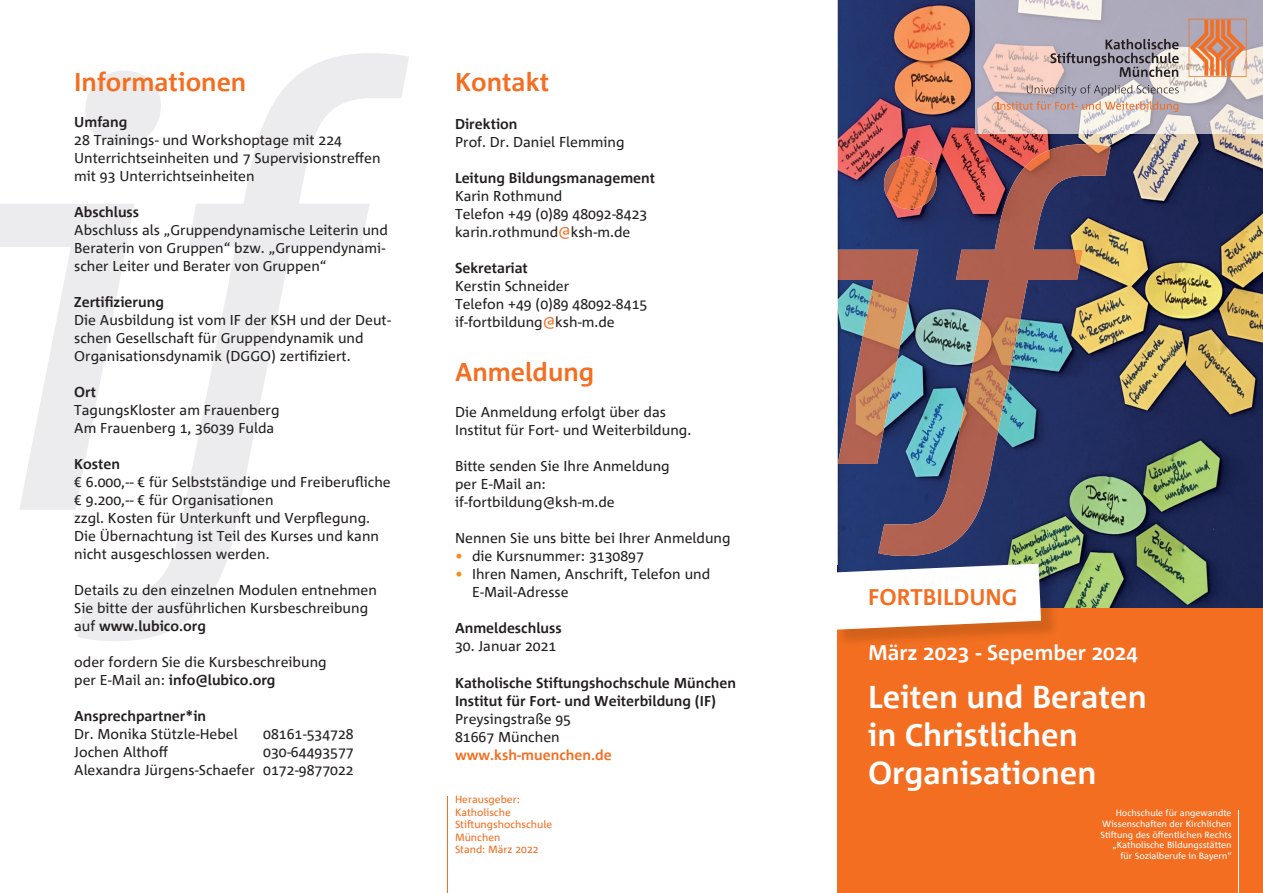
<style>
.page{position:relative;width:1263px;height:893px;background:#fff}
.page>*{position:absolute;margin:0;border:0;box-sizing:border-box;transform-origin:0 0}
.t1{font:700 31.5px/37.8px "Corpid";color:#fff}
.t2{font:700 25.5px "Corpid";color:#f36e21}
.t3{font:700 22.5px "Corpid";color:#f36e21}
.t4{font:700 21px "Corpid";color:#fff}
.t5{font:14.25px/18px "Corpid";color:#231f20}
.t6{font:700 14.25px/18px "Corpid";color:#231f20}
.t7{font:700 14.25px "Corpid";color:#f36e21}
.t8{font:10.5px/12.6px "Corpid";color:#f36e21}
.t9{font:9px/10.8px "Corpid";color:#fff;text-align:right}
.s1{font-weight:700}
.s2{color:#f36e21}
.s3{color:#f68e1e}
</style>
<div class="page">
<img style="left:838px;top:0;width:425px;height:608px">
<img style="left:838px;top:156px;width:40px;height:308px">
<img style="left:878px;top:144px;width:232px;height:412px">
<img style="left:976px;top:0;width:287px;height:134px">
<svg style="left:1188px;top:19px;width:58px;height:58px;background:#da9e80"></svg>
<svg style="left:1050px;top:39px;width:129px;height:38px;background:#9b959f"></svg>
<svg style="left:997px;top:85px;width:182px;height:27px;background:#c5b2b1"></svg>
<div style="left:838px;top:608px;width:425px;height:285px;background:#f36e21"></div>
<hr style="left:1238px;top:810px;width:1px;height:83px;background:#fff">
<hr style="left:447px;top:796px;width:1px;height:97px;background:#f36e21">
<svg style="left:0;top:204px;width:77px;height:306px"></svg>
<svg style="left:77px;top:53px;width:332px;height:588px"></svg>
<img style="left:837px;top:566px;width:222px;height:82px">
<svg style="left:837px;top:563px;width:204px;height:67px"></svg>
<h2 class="t2" style="left:74px;top:67px;width:174px">Informationen</h2>
<p class="t6" style="left:74px;top:113px;width:55px">Umfang</p>
<p class="t5" style="left:74px;top:131px;width:308px">28 Trainings- und Workshoptage mit 224<br>Unterrichtseinheiten und 7 Supervisionstreffen mit 93 Unterrichtseinheiten</p>
<p class="t6" style="left:74px;top:203px;width:66px">Abschluss</p>
<p class="t5" style="left:74px;top:221px;width:315px">Abschluss als „Gruppendynamische Leiterin und<br>Beraterin von Gruppen“ bzw. „Gruppendynami&shy;scher Leiter und Berater von Gruppen“</p>
<p class="t6" style="left:74px;top:293px;width:91px">Zertifizierung</p>
<p class="t5" style="left:74px;top:311px;width:318px">Die Ausbildung ist vom IF der KSH und der Deut&shy;schen Gesellschaft für Gruppendynamik und<br>Organisationsdynamik (DGGO) zertifiziert.</p>
<p class="t6" style="left:74px;top:383px;width:23px">Ort</p>
<p class="t5" style="left:74px;top:401px;width:207px">TagungsKloster am Frauenberg<br>Am Frauenberg 1, 36039 Fulda</p>
<p class="t6" style="left:74px;top:455px;width:47px">Kosten</p>
<p class="t5" style="left:74px;top:473px;width:318px">€ 6.000,-- € für Selbstständige und Freiberufliche € 9.200,-- € für Organisationen<br>zzgl. Kosten für Unterkunft und Verpflegung.<br>Die Übernachtung ist Teil des Kurses und kann nicht ausgeschlossen werden.</p>
<p class="t5" style="left:74px;top:581px;width:304px">Details zu den einzelnen Modulen entnehmen<br>Sie bitte der ausführlichen Kursbeschreibung auf <span class="s1">www.lubico.org</span></p>
<p class="t5" style="left:74px;top:653px;width:254px">oder fordern Sie die Kursbeschreibung per E-Mail an: <span class="s1">info@lubico.org</span></p>
<p class="t6" style="left:74px;top:707px;width:133px">Ansprechpartner*in</p>
<p class="t5" style="left:74px;top:725px;width:165px">Dr. Monika Stützle-Hebel</p>
<p class="t5" style="left:263px;top:725px;width:92px">08161-534728</p>
<p class="t5" style="left:74px;top:743px;width:95px">Jochen Althoff</p>
<p class="t5" style="left:74px;top:743px;width:281px;text-align:right">030-64493577<br>Alexandra Jürgens-Schaefer 0172-9877022</p>
<h2 class="t2" style="left:455px;top:67px;width:96px">Kontakt</h2>
<p class="t6" style="left:455px;top:114px;width:64px">Direktion</p>
<p class="t5" style="left:455px;top:132px;width:171px">Prof. Dr. Daniel Flemming</p>
<p class="t6" style="left:455px;top:168px;width:202px">Leitung Bildungsmanagement</p>
<p class="t5" style="left:455px;top:186px;width:194px">Karin Rothmund<br>Telefon +49 (0)89 48092-8423 karin.rothmund<span class="s2">@</span>ksh-m.de</p>
<p class="t6" style="left:455px;top:258px;width:74px">Sekretariat</p>
<p class="t5" style="left:455px;top:276px;width:194px">Kerstin Schneider<br>Telefon +49 (0)89 48092-8415 if-fortbildung<span class="s2">@</span>ksh-m.de</p>
<h2 class="t2" style="left:455px;top:356px;width:141px">Anmeldung</h2>
<p class="t5" style="left:455px;top:402px;width:238px">Die Anmeldung erfolgt über das<br>Institut für Fort- und Weiterbildung.</p>
<p class="t5" style="left:455px;top:456px;width:216px">Bitte senden Sie Ihre Anmeldung per E-Mail an: if-fortbildung@ksh-m.de</p>
<p class="t5" style="left:455px;top:528px;width:277px">Nennen Sie uns bitte bei Ihrer Anmeldung</p>
<p class="t5" style="left:455px;top:546px;width:190px"><span class="s3">•</span> die Kursnummer: 3130897</p>
<p class="t5" style="left:472px;top:564px;width:240px;text-indent:-17px"><span class="s3">•</span> Ihren Namen, Anschrift, Telefon und<br>E-Mail-Adresse</p>
<p class="t6" style="left:455px;top:618px;width:108px">Anmeldeschluss</p>
<p class="t5" style="left:455px;top:636px;width:103px">30. Januar 2021</p>
<p class="t6" style="left:455px;top:674px;width:283px">Katholische Stiftungshochschule München<br>Institut für Fort- und Weiterbildung (IF)</p>
<p class="t5" style="left:455px;top:710px;width:118px">Preysingstraße 95<br>81667 München</p>
<p class="t7" style="left:455px;top:747px;width:158px">www.ksh-muenchen.de</p>
<p class="t8" style="left:455px;top:793px;width:99px">Herausgeber:<br>Katholische<br>Stiftungshochschule<br>München<br>Stand: März 2022</p>
<h3 class="t3" style="left:868px;top:583px;width:151px">FORTBILDUNG</h3>
<h3 class="t4" style="left:868px;top:640px;width:271px">März 2023 - Sepember 2024</h3>
<h1 class="t1" style="left:868px;top:678px;width:280px">Leiten und Beraten in Christlichen<br>Organisationen</h1>
<p class="t9" style="left:1100px;top:807px;width:133px">Hochschule für angewandte<br>Wissenschaften der Kirchlichen<br>Stiftung des öffentlichen Rechts „Katholische Bildungsstätten für Sozialberufe in Bayern“</p>
</div>
